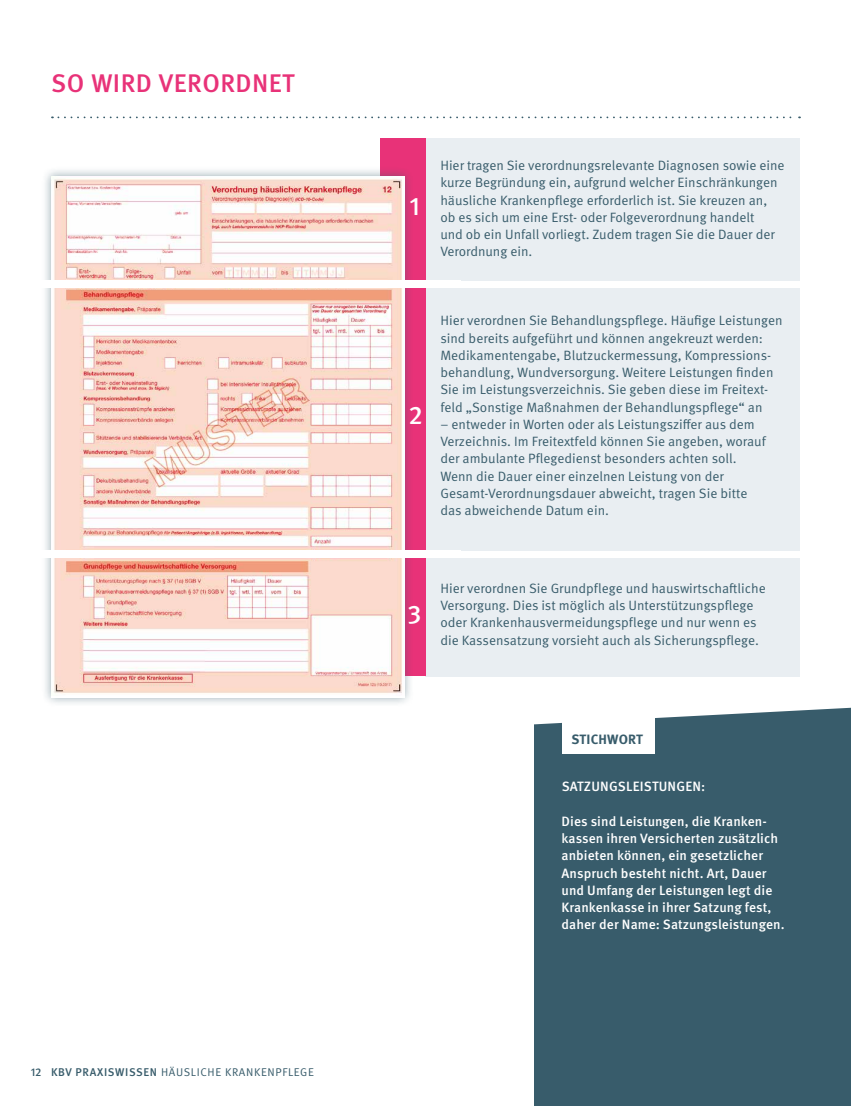
<style>
.page{position:relative;width:851px;height:1106px;background:#fff}
.page>*{position:absolute;margin:0;border:0;box-sizing:border-box;transform-origin:0 0}
.t1{font:500 25.5px "Meta Pro";letter-spacing:.015em;color:#e83278}
.t2{font:500 25.5px "Meta Pro";color:#fff}
.t3{font:13.5px/17.2px "Meta Pro Norm";color:#385c6b}
.t4{font:500 13.5px/17.2px "Meta Pro";letter-spacing:.005em;color:#fff}
.t5{font:700 13.5px "Meta Pro";letter-spacing:.01em;color:#385c6b}
.t6{font:11.25px "Meta Pro Norm";letter-spacing:.06em;color:#385c6b}
.s1{font-family:"Meta Pro";font-weight:500}
</style>
<div class="page">
<div style="left:425px;top:558px;width:374px;height:118px;background:#e9eef2"></div>
<div style="left:380px;top:557px;width:45px;height:119px;background:#e83278"></div>
<div style="left:425px;top:138px;width:374px;height:142px;background:#e9eef2"></div>
<div style="left:425px;top:288px;width:374px;height:262px;background:#e9eef2"></div>
<div style="left:395px;top:288px;width:30px;height:262px;background:#e83278"></div>
<div style="left:380px;top:138px;width:45px;height:142px;background:#e83278"></div>
<div style="left:41px;top:166px;width:373px;height:541px;background:#385c6b;opacity:.5"></div>
<img style="left:51px;top:176px;width:353px;height:104px">
<img style="left:51px;top:288px;width:353px;height:262px">
<img style="left:51px;top:558px;width:353px;height:137px">
<div style="left:36px;top:280px;width:424px;height:8px;background:#fff"></div>
<div style="left:36px;top:550px;width:424px;height:8px;background:#fff"></div>
<svg style="left:52px;top:116px;width:747px;height:2px"></svg>
<div style="left:534px;top:707px;width:316px;height:399px;background:#385c6b"></div>
<div style="left:561px;top:709px;width:93px;height:44px;background:#fff"></div>
<h1 class="t1" style="left:51px;top:64px;width:245px">SO WIRD VERORDNET</h1>
<p class="t6" style="left:31px;top:1063px;width:285px"><span class="s1">12 KBV PRAXISWISSEN</span> HÄUSLICHE KRANKENPFLEGE</p>
<h1 class="t2" style="left:409px;top:186px;width:12px">1</h1>
<p class="t3" style="left:440px;top:156px;width:345px">Hier tragen Sie verordnungsrelevante Diagnosen sowie eine kurze Begründung ein, aufgrund welcher Einschränkungen häusliche Krankenpflege erforderlich ist. Sie kreuzen an, ob es sich um eine Erst- oder Folgeverordnung handelt<br>und ob ein Unfall vorliegt. Zudem tragen Sie die Dauer der Verordnung ein.</p>
<h1 class="t2" style="left:408px;top:395px;width:16px">2</h1>
<p class="t3" style="left:440px;top:311px;width:344px">Hier verordnen Sie Behandlungspflege. Häufige Leistungen sind bereits aufgeführt und können angekreuzt werden:<br>Medikamentengabe, Blutzuckermessung, Kompressions&shy;behandlung, Wundversorgung. Weitere Leistungen finden Sie im Leistungsverzeichnis. Sie geben diese im Freitext&shy;feld „Sonstige Maßnahmen der Behandlungspflege“ an</p>
<p class="t3" style="left:440px;top:415px;width:327px">– entweder in Worten oder als Leistungsziffer aus dem Verzeichnis. Im Freitextfeld können Sie angeben, worauf der ambulante Pflegedienst besonders achten soll.<br>Wenn die Dauer einer einzelnen Leistung von der Gesamt-Verordnungsdauer abweicht, tragen Sie bitte das abweichende Datum ein.</p>
<h1 class="t2" style="left:407px;top:594px;width:16px">3</h1>
<p class="t3" style="left:440px;top:579px;width:327px">Hier verordnen Sie Grundpflege und hauswirtschaftliche Versorgung. Dies ist möglich als Unterstützungspflege oder Krankenhausvermeidungspflege und nur wenn es die Kassensatzung vorsieht auch als Sicherungspflege.</p>
<p class="t5" style="left:571px;top:728px;width:73px">STICHWORT</p>
<p class="t4" style="left:561px;top:777px;width:145px">SATZUNGSLEISTUNGEN:</p>
<p class="t4" style="left:561px;top:811px;width:224px">Dies sind Leistungen, die Kranken&shy;kassen ihren Versicherten zusätzlich anbieten können, ein gesetzlicher Anspruch besteht nicht. Art, Dauer und Umfang der Leistungen legt die Krankenkasse in ihrer Satzung fest, daher der Name: Satzungsleistungen.</p>
</div>
